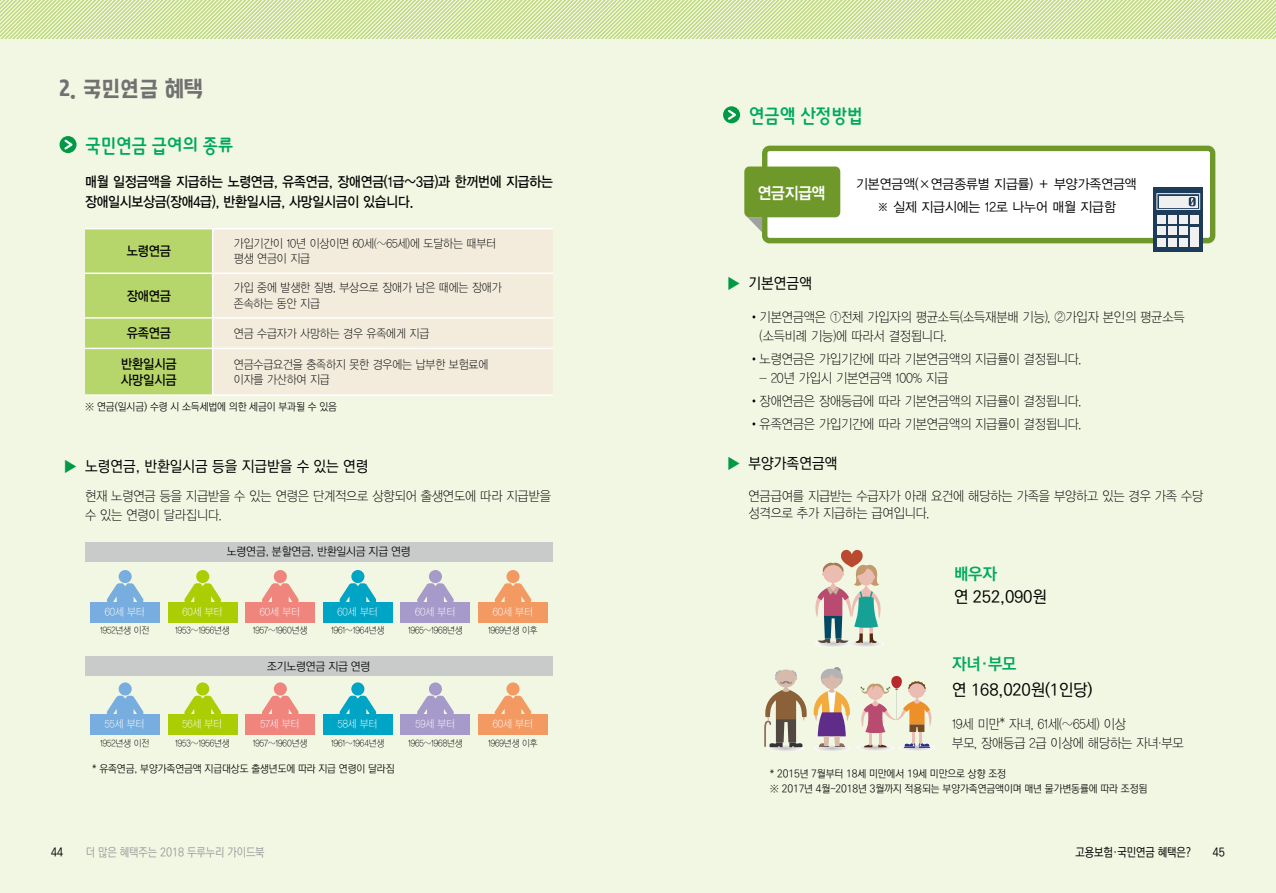
<style>
.page{position:relative;width:1276px;height:893px;background:#fff}
.page>*{position:absolute;margin:0;border:0;box-sizing:border-box;transform-origin:0 0}
.t1{font:21.75px "DX Pns Std B";color:#727171;scale:.87 1}
.t2{font:19.5px "DX Mgo R Std B";letter-spacing:-.03em;color:#00a95f;scale:.95 1}
.t3{font:16.5px "Ko Pub Dotum PM";letter-spacing:-.01em;color:#000}
.t4{font:16.5px "Ko Pub Dotum PB";letter-spacing:-.01em;color:#00a95f}
.t5{font:16.5px "YDVYGO14";letter-spacing:-.01em;color:#fff;scale:.9 1}
.t6{font:15px "Ko Pub Dotum PM";color:#000}
.t7{font:14.25px/20.1px "YDVYGO13";letter-spacing:-.015em;color:#000;scale:.9 1}
.t8{font:13.5px/18.9px "YDVYGO11";letter-spacing:-.01em;color:#000;scale:.9 1}
.t9{font:13.5px/23.1px "YDVYGO12";color:#000;text-align:center;scale:.95 1}
.t10{font:13.5px/16.2px "YDVYGO13";letter-spacing:-.01em;color:#000;scale:.9 1}
.t11{font:12px/15.6px "YDVYGO11";letter-spacing:-.01em;color:#000;scale:.9 1}
.t12{font:12px "Ko Pub Dotum PM";letter-spacing:-.01em;color:#9fa0a0;scale:.9 1}
.t13{font:12px "Ko Pub Dotum PM";letter-spacing:-.01em;color:#000;scale:.9 1}
.t14{font:11.4px "Ko Pub Dotum PL";letter-spacing:-.02em;color:#000}
.t15{font:10.65px "YDVYGO11";letter-spacing:-.01em;color:#fff;scale:.9 1}
.t16{font:10.5px/14.7px "Ko Pub Dotum PL";letter-spacing:-.01em;color:#000}
.t17{font:9.45px "YDVYGO11";letter-spacing:-.01em;color:#000;scale:.9 1}
.s1{color:#094}
</style>
<div class="page">
<div style="left:638px;top:0;width:638px;height:893px;background:#f2f7e3"></div>
<div style="left:0;top:0;width:638px;height:893px;background:#f2f7e3"></div>
<svg style="left:0;top:0;width:1276px;height:38px"></svg>
<svg style="left:723px;top:106px;width:17px;height:17px"></svg>
<svg style="left:726px;top:108px;width:13px;height:14px"></svg>
<div style="left:1153px;top:188px;width:50px;height:64px;background:#1c3c5a"></div>
<div style="left:1158px;top:239px;width:8px;height:8px;background:#f0f0f0"></div>
<div style="left:1168px;top:239px;width:8px;height:8px;background:#f0f0f0"></div>
<div style="left:1179px;top:239px;width:8px;height:8px;background:#f0f0f0"></div>
<div style="left:1190px;top:227px;width:8px;height:20px;background:#f0f0f0"></div>
<svg style="left:746px;top:146px;width:469px;height:97px;background:#d7e2ca"></svg>
<svg style="left:815px;top:550px;width:69px;height:97px"></svg>
<svg style="left:764px;top:667px;width:87px;height:84px"></svg>
<div style="left:891px;top:676px;width:11px;height:12px;background:#b8292d;border-radius:5px"></div>
<svg style="left:857px;top:680px;width:78px;height:71px"></svg>
<div style="left:60px;top:136px;width:17px;height:17px;background:#094;border-radius:50%"></div>
<svg style="left:62px;top:138px;width:14px;height:14px"></svg>
<div style="left:213px;top:229px;width:340px;height:165px;background:#f3ecdd"></div>
<hr style="left:85px;top:228px;width:128px;height:1px;background:#fff">
<hr style="left:213px;top:228px;width:340px;height:1px;background:#fff">
<hr style="left:213px;top:273px;width:340px;height:1px;background:#fff">
<hr style="left:213px;top:317px;width:340px;height:2px;background:#fff">
<div style="left:85px;top:229px;width:128px;height:165px;background:#b6d56a"></div>
<hr style="left:85px;top:348px;width:128px;height:1px;background:#fff">
<hr style="left:213px;top:348px;width:340px;height:1px;background:#fff">
<hr style="left:212px;top:349px;width:1px;height:45px;background:#fff">
<hr style="left:85px;top:394px;width:128px;height:2px;background:#fff">
<hr style="left:213px;top:394px;width:340px;height:2px;background:#fff">
<div style="left:85px;top:542px;width:467px;height:19px;background:#c9caca"></div>
<div style="left:91px;top:602px;width:69px;height:21px;background:#77aedf"></div>
<div style="left:119px;top:570px;width:13px;height:13px;background:#77aedf;border-radius:50%"></div>
<svg style="left:107px;top:583px;width:37px;height:19px"></svg>
<div style="left:168px;top:602px;width:69px;height:21px;background:#abcd03"></div>
<div style="left:196px;top:570px;width:13px;height:13px;background:#abcd03;border-radius:50%"></div>
<svg style="left:184px;top:583px;width:37px;height:19px"></svg>
<div style="left:246px;top:602px;width:69px;height:21px;background:#ef857d"></div>
<div style="left:274px;top:570px;width:13px;height:13px;background:#ef857d;border-radius:50%"></div>
<svg style="left:262px;top:583px;width:37px;height:19px"></svg>
<div style="left:323px;top:602px;width:69px;height:21px;background:#00a4c5"></div>
<div style="left:351px;top:570px;width:13px;height:13px;background:#00a4c5;border-radius:50%"></div>
<svg style="left:339px;top:583px;width:37px;height:19px"></svg>
<div style="left:401px;top:602px;width:69px;height:21px;background:#a59aca"></div>
<div style="left:429px;top:570px;width:13px;height:13px;background:#a59aca;border-radius:50%"></div>
<svg style="left:417px;top:583px;width:37px;height:19px"></svg>
<div style="left:478px;top:602px;width:69px;height:21px;background:#f39a63"></div>
<div style="left:506px;top:570px;width:13px;height:13px;background:#f39a63;border-radius:50%"></div>
<svg style="left:494px;top:583px;width:37px;height:19px"></svg>
<div style="left:85px;top:657px;width:467px;height:19px;background:#c9caca"></div>
<div style="left:91px;top:714px;width:69px;height:21px;background:#77aedf"></div>
<div style="left:119px;top:682px;width:13px;height:13px;background:#77aedf;border-radius:50%"></div>
<svg style="left:107px;top:696px;width:37px;height:18px"></svg>
<div style="left:168px;top:714px;width:69px;height:21px;background:#abcd03"></div>
<div style="left:196px;top:682px;width:13px;height:13px;background:#abcd03;border-radius:50%"></div>
<svg style="left:184px;top:696px;width:37px;height:18px"></svg>
<div style="left:246px;top:714px;width:69px;height:21px;background:#ef857d"></div>
<div style="left:274px;top:682px;width:13px;height:13px;background:#ef857d;border-radius:50%"></div>
<svg style="left:262px;top:696px;width:37px;height:18px"></svg>
<div style="left:323px;top:714px;width:69px;height:21px;background:#00a4c5"></div>
<div style="left:351px;top:682px;width:13px;height:13px;background:#00a4c5;border-radius:50%"></div>
<svg style="left:339px;top:696px;width:37px;height:18px"></svg>
<div style="left:401px;top:714px;width:69px;height:21px;background:#a59aca"></div>
<div style="left:429px;top:682px;width:13px;height:13px;background:#a59aca;border-radius:50%"></div>
<svg style="left:417px;top:696px;width:37px;height:18px"></svg>
<div style="left:478px;top:714px;width:69px;height:21px;background:#f39a63"></div>
<div style="left:506px;top:682px;width:13px;height:13px;background:#f39a63;border-radius:50%"></div>
<svg style="left:494px;top:696px;width:37px;height:18px"></svg>
<h1 class="t1" style="left:60px;top:77px;width:166px">2. 국민연금 혜택</h1>
<h2 class="t2" style="left:85px;top:136px;width:158px">국민연금 급여의 종류</h2>
<p class="t7" style="left:85px;top:171px;width:521px">매월 일정금액을 지급하는 노령연금, 유족연금, 장애연금(1급~3급)과 한꺼번에 지급하는 장애일시보상금(장애4급), 반환일시금, 사망일시금이 있습니다.</p>
<p class="t10" style="left:127px;top:243px;width:51px">노령연금</p>
<p class="t11" style="left:234px;top:235px;width:293px">가입기간이 10년 이상이면 60세(~65세)에 도달하는 때부터 평생 연금이 지급</p>
<p class="t10" style="left:127px;top:287px;width:51px">장애연금</p>
<p class="t11" style="left:234px;top:280px;width:299px">가입 중에 발생한 질병, 부상으로 장애가 남은 때에는 장애가 존속하는 동안 지급</p>
<p class="t10" style="left:127px;top:325px;width:51px">유족연금</p>
<p class="t11" style="left:234px;top:325px;width:219px">연금 수급자가 사망하는 경우 유족에게 지급</p>
<p class="t10" style="left:121px;top:356px;width:63px">반환일시금 사망일시금</p>
<p class="t11" style="left:234px;top:356px;width:284px">연금수급요건을 충족하지 못한 경우에는 납부한 보험료에 이자를 가산하여 지급</p>
<p class="t16" style="left:85px;top:400px;width:253px">※ 연금(일시금) 수령 시 소득세법에 의한 세금이 부과될 수 있음</p>
<p class="t6" style="left:64px;top:459px;width:306px"><span class="s1">▶</span> 노령연금, 반환일시금 등을 지급받을 수 있는 연령</p>
<p class="t8" style="left:85px;top:486px;width:519px">현재 노령연금 등을 지급받을 수 있는 연령은 단계적으로 상향되어 출생연도에 따라 지급받을 수 있는 연령이 달라집니다.</p>
<p class="t14" style="left:227px;top:546px;width:185px">노령연금, 분할연금, 반환일시금 지급 연령</p>
<p class="t15" style="left:105px;top:605px;width:46px">60세 부터</p>
<p class="t15" style="left:182px;top:605px;width:46px">60세 부터</p>
<p class="t15" style="left:260px;top:605px;width:46px">60세 부터</p>
<p class="t15" style="left:337px;top:605px;width:46px">60세 부터</p>
<p class="t15" style="left:415px;top:605px;width:46px">60세 부터</p>
<p class="t15" style="left:493px;top:605px;width:46px">60세 부터</p>
<p class="t17" style="left:100px;top:625px;width:56px">1952년생 이전</p>
<p class="t17" style="left:175px;top:625px;width:62px">1953~1956년생</p>
<p class="t17" style="left:253px;top:625px;width:62px">1957~1960년생</p>
<p class="t17" style="left:331px;top:625px;width:60px">1961~1964년생</p>
<p class="t17" style="left:408px;top:625px;width:62px">1965~1968년생</p>
<p class="t17" style="left:488px;top:625px;width:57px">1969년생 이후</p>
<p class="t14" style="left:267px;top:660px;width:105px">조기노령연금 지급 연령</p>
<p class="t15" style="left:105px;top:718px;width:45px">55세 부터</p>
<p class="t15" style="left:182px;top:718px;width:46px">56세 부터</p>
<p class="t15" style="left:260px;top:718px;width:45px">57세 부터</p>
<p class="t15" style="left:338px;top:718px;width:46px">58세 부터</p>
<p class="t15" style="left:415px;top:718px;width:46px">59세 부터</p>
<p class="t15" style="left:493px;top:718px;width:46px">60세 부터</p>
<p class="t17" style="left:100px;top:737px;width:56px">1952년생 이전</p>
<p class="t17" style="left:175px;top:737px;width:62px">1953~1956년생</p>
<p class="t17" style="left:253px;top:737px;width:62px">1957~1960년생</p>
<p class="t17" style="left:331px;top:737px;width:60px">1961~1964년생</p>
<p class="t17" style="left:408px;top:737px;width:62px">1965~1968년생</p>
<p class="t17" style="left:488px;top:737px;width:57px">1969년생 이후</p>
<p class="t16" style="left:92px;top:761px;width:304px">* 유족연금, 부양가족연금액 지급대상도 출생년도에 따라 지급 연령이 달라짐</p>
<h2 class="t2" style="left:748px;top:106px;width:121px">연금액 산정방법</h2>
<p class="t5" style="left:758px;top:183px;width:77px">연금지급액</p>
<p class="t9" style="left:856px;top:173px;width:297px">기본연금액(×연금종류별 지급률) ＋ 부양가족연금액 ※ 실제 지급시에는 12로 나누어 매월 지급함</p>
<p class="t6" style="left:727px;top:276px;width:86px"><span class="s1">▶</span> 기본연금액</p>
<p class="t8" style="left:759px;top:308px;width:474px;text-indent:-11px">•기본연금액은 ①전체 가입자의 평균소득(소득재분배 기능), ②가입자 본인의 평균소득 (소득비례 기능)에 따라서 결정됩니다.</p>
<p class="t8" style="left:748px;top:350px;width:371px">•노령연금은 가입기간에 따라 기본연금액의 지급률이 결정됩니다.</p>
<p class="t8" style="left:759px;top:369px;width:211px">- 20년 가입시 기본연금액 100% 지급</p>
<p class="t8" style="left:748px;top:392px;width:371px">•장애연금은 장애등급에 따라 기본연금액의 지급률이 결정됩니다.</p>
<p class="t8" style="left:748px;top:415px;width:371px">•유족연금은 가입기간에 따라 기본연금액의 지급률이 결정됩니다.</p>
<p class="t6" style="left:727px;top:456px;width:112px"><span class="s1">▶</span> 부양가족연금액</p>
<p class="t8" style="left:748px;top:487px;width:507px;line-height:17.4px">연금급여를 지급받는 수급자가 아래 요건에 해당하는 가족을 부양하고 있는 경우 가족 수당 성격으로 추가 지급하는 급여입니다.</p>
<p class="t4" style="left:954px;top:565px;width:44px">배우자</p>
<p class="t3" style="left:954px;top:589px;width:94px">연 252,090원</p>
<p class="t4" style="left:952px;top:656px;width:66px">자녀・부모</p>
<p class="t3" style="left:952px;top:682px;width:142px">연 168,020원(1인당)</p>
<p class="t8" style="left:952px;top:714px;width:258px">19세 미만* 자녀, 61세(~65세) 이상<br>부모, 장애등급 2급 이상에 해당하는 자녀·부모</p>
<p class="t16" style="left:770px;top:767px;width:379px">* 2015년 7월부터 18세 미만에서 19세 미만으로 상향 조정<br>※ 2017년 4월~2018년 3월까지 적용되는 부양가족연금액이며 매년 물가변동률에 따라 조정됨</p>
<p class="t13" style="left:51px;top:846px;width:15px">44</p>
<p class="t12" style="left:86px;top:846px;width:200px">더 많은 혜택주는 2018 두루누리 가이드북</p>
<p class="t13" style="left:1075px;top:846px;width:130px">고용보험・국민연금 혜택은?</p>
<p class="t13" style="left:1213px;top:846px;width:15px">45</p>
</div>
